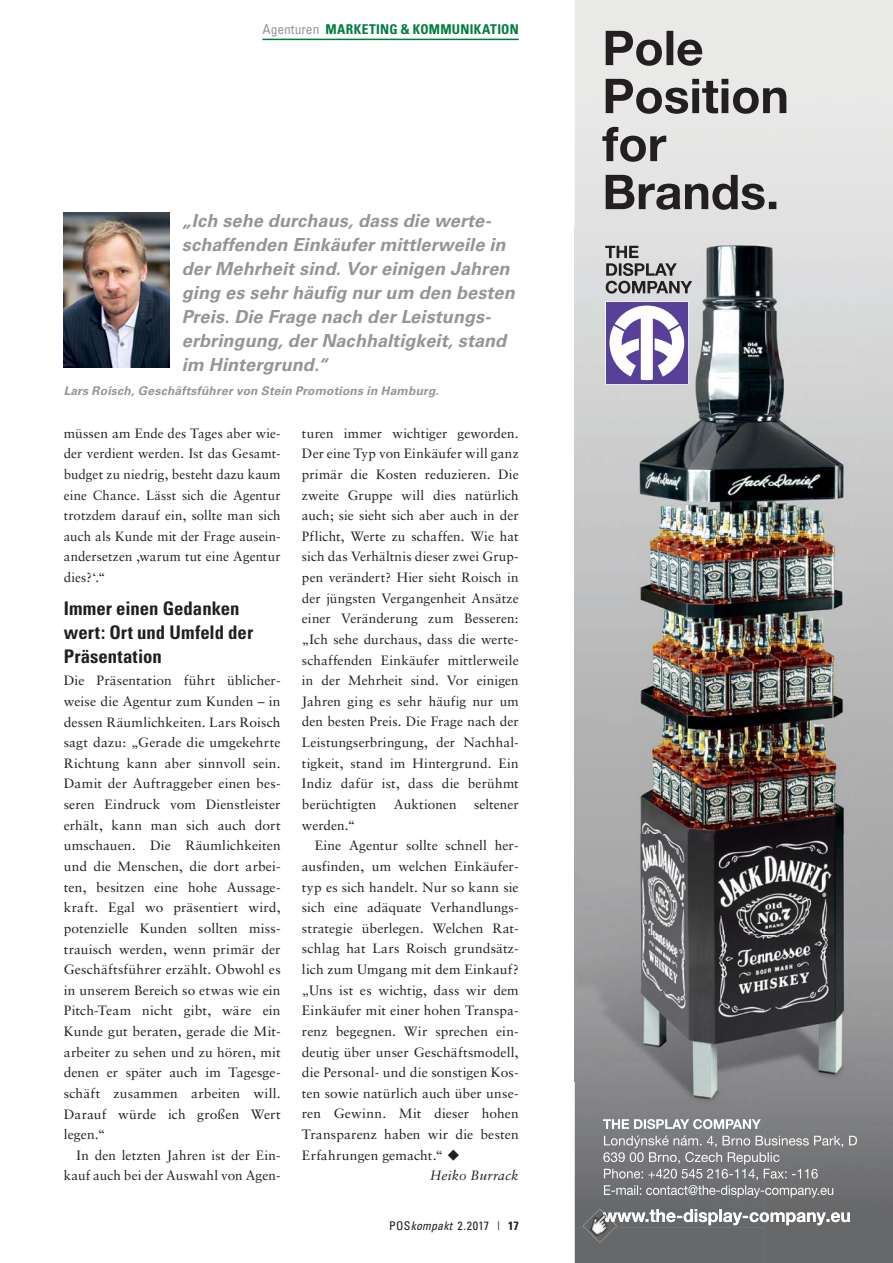
<style>
.page{position:relative;width:893px;height:1263px;background:#fff}
.page>*{position:absolute;margin:0;border:0;box-sizing:border-box;transform-origin:0 0}
.t1{font:700 condensed 18.75px/24px "Univers";color:#231f20}
.t2{font:italic 700 18px/24px "Univers LTCE";letter-spacing:.005em;color:#939598}
.t3{font:13.5px/20.7px "Sabon LT Std";letter-spacing:.01em;color:#231f20;text-align:justify}
.t4{font:700 condensed 13.5px "Univers";letter-spacing:.02em;color:#007c3e}
.t5{font:italic 13.5px "Sabon LT Std";letter-spacing:.015em;color:#231f20}
.t6{font:italic 700 12px "Univers LTCE";letter-spacing:.02em;color:#939598}
.t7{font:condensed 12px "Univers";letter-spacing:.035em;color:#231f20}
.s1{font-weight:400;color:#939598}
.s2{font-style:italic}
.s3{font-weight:700}
</style>
<div class="page">
<hr style="left:262px;top:39px;width:257px;height:1px;background:#007c3e">
<img style="left:64px;top:213px;width:105px;height:155px">
<img style="left:575px;top:226px;width:318px;height:1037px">
<svg style="left:603px;top:1135px;width:254px;height:63px"></svg>
<svg style="left:603px;top:1119px;width:158px;height:10px"></svg>
<img style="left:583px;top:1209px;width:34px;height:33px">
<svg style="left:603px;top:1209px;width:247px;height:16px"></svg>
<div style="left:605px;top:301px;width:83px;height:83px;border:2px solid #fff"></div>
<div style="left:606px;top:302px;width:81px;height:81px;background:#583f99"></div>
<svg style="left:609px;top:306px;width:75px;height:74px"></svg>
<svg style="left:606px;top:175px;width:170px;height:35px"></svg>
<svg style="left:602px;top:127px;width:64px;height:35px"></svg>
<svg style="left:606px;top:79px;width:180px;height:35px"></svg>
<svg style="left:606px;top:31px;width:97px;height:35px"></svg>
<svg style="left:605px;top:246px;width:87px;height:48px"></svg>
<p class="t4" style="left:262px;top:25px;width:258px"><span class="s1">Agenturen</span> MARKETING &amp; KOMMUNIKATION</p>
<p class="t2" style="left:182px;top:210px;width:335px">„Ich sehe durchaus, dass die werte&shy;schaffenden Einkäufer mittlerweile in der Mehrheit sind. Vor einigen Jahren ging es sehr häufig nur um den besten Preis. Die Frage nach der Leistungs&shy;erbringung, der Nachhaltigkeit, stand im Hintergrund.“</p>
<p class="t6" style="left:64px;top:386px;width:377px">Lars Roisch, Geschäftsführer von Stein Promotions in Hamburg.</p>
<p class="t3" style="left:64px;top:423px;width:218px">müssen am Ende des Tages aber wie&shy;der verdient werden. Ist das Gesamt&shy;budget zu niedrig, besteht dazu kaum eine Chance. Lässt sich die Agentur trotzdem darauf ein, sollte man sich auch als Kunde mit der Frage ausein&shy;andersetzen ,warum tut eine Agentur dies?‘.“</p>
<h1 class="t1" style="left:64px;top:598px;width:191px">Immer einen Gedanken wert: Ort und Umfeld der<br>Präsentation</h1>
<p class="t3" style="left:64px;top:671px;width:218px">Die Präsentation führt üblicher&shy;weise die Agentur zum Kunden – in dessen Räumlichkeiten. Lars Roisch sagt dazu: „Gerade die umgekehrte Richtung kann aber sinnvoll sein.<br>Damit der Auftraggeber einen bes&shy;seren Eindruck vom Dienstleister erhält, kann man sich auch dort umschauen. Die Räumlichkeiten und die Menschen, die dort arbei&shy;ten, besitzen eine hohe Aussage&shy;kraft. Egal wo präsentiert wird, potenzielle Kunden sollten miss&shy;trauisch werden, wenn primär der Geschäftsführer erzählt. Obwohl es in unserem Bereich so etwas wie ein Pitch-Team nicht gibt, wäre ein Kunde gut beraten, gerade die Mit&shy;arbeiter zu sehen und zu hören, mit denen er später auch im Tagesge&shy;schäft zusammen arbeiten will.<br>Darauf würde ich großen Wert legen.“</p>
<p class="t3" style="left:64px;top:1145px;width:218px;text-align:right">In den letzten Jahren ist der Ein&shy;kauf auch bei der Auswahl von Agen-</p>
<p class="t3" style="left:302px;top:423px;width:218px">turen immer wichtiger geworden.<br>Der eine Typ von Einkäufer will ganz primär die Kosten reduzieren. Die zweite Gruppe will dies natürlich auch; sie sieht sich aber auch in der Pflicht, Werte zu schaffen. Wie hat sich das Verhältnis dieser zwei Grup&shy;pen verändert? Hier sieht Roisch in der jüngsten Vergangenheit Ansätze einer Veränderung zum Besseren: „Ich sehe durchaus, dass die werte&shy;schaffenden Einkäufer mittlerweile in der Mehrheit sind. Vor einigen Jahren ging es sehr häufig nur um den besten Preis. Die Frage nach der Leistungserbringung, der Nachhal&shy;tigkeit, stand im Hintergrund. Ein Indiz dafür ist, dass die berühmt berüchtigten</p>
<p class="t3" style="left:394px;top:795px;width:64px">Auktionen</p>
<p class="t3" style="left:474px;top:795px;width:46px">seltener</p>
<p class="t3" style="left:302px;top:815px;width:55px">werden.“</p>
<p class="t3" style="left:315px;top:836px;width:206px">Eine Agentur sollte schnell her-</p>
<p class="t3" style="left:302px;top:856px;width:218px">ausfinden, um welchen Einkäufer-</p>
<p class="t3" style="left:302px;top:877px;width:218px">typ es sich handelt. Nur so kann sie</p>
<p class="t3" style="left:302px;top:898px;width:218px">sich eine adäquate Verhandlungs-</p>
<p class="t3" style="left:302px;top:918px;width:218px">strategie überlegen. Welchen Rat-</p>
<p class="t3" style="left:302px;top:939px;width:218px">schlag hat Lars Roisch grundsätz-</p>
<p class="t3" style="left:302px;top:960px;width:218px">lich zum Umgang mit dem Einkauf?</p>
<p class="t3" style="left:302px;top:980px;width:218px">„Uns ist es wichtig, dass wir dem</p>
<p class="t3" style="left:302px;top:1001px;width:218px">Einkäufer mit einer hohen Transpa-</p>
<p class="t3" style="left:302px;top:1021px;width:218px">renz begegnen. Wir sprechen ein-</p>
<p class="t3" style="left:302px;top:1042px;width:218px">deutig über unser Geschäftsmodell,</p>
<p class="t3" style="left:302px;top:1063px;width:218px">die Personal- und die sonstigen Kos-</p>
<p class="t3" style="left:302px;top:1083px;width:218px">ten sowie natürlich auch über unse-</p>
<p class="t3" style="left:302px;top:1104px;width:218px">ren Gewinn. Mit dieser hohen</p>
<p class="t3" style="left:302px;top:1125px;width:218px">Transparenz haben wir die besten</p>
<p class="t3" style="left:302px;top:1145px;width:160px">Erfahrungen gemacht.“ ◆</p>
<p class="t5" style="left:430px;top:1169px;width:90px">Heiko Burrack</p>
<p class="t7" style="left:389px;top:1221px;width:131px">POS<span class="s2">kompakt</span> 2.2017 | <span class="s3">17</span></p>
</div>
